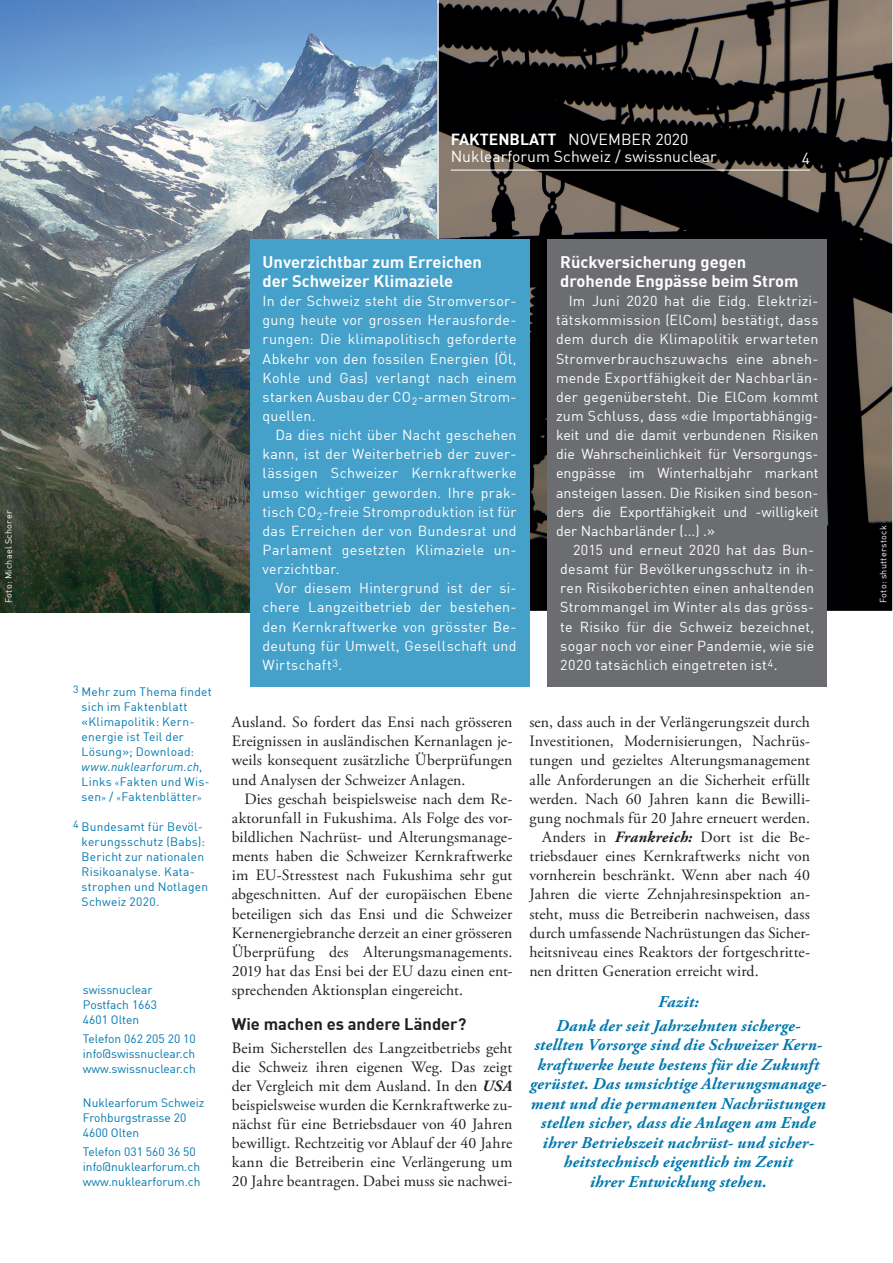
<style>
.page{position:relative;width:893px;height:1263px;background:#fff}
.page>*{position:absolute;margin:0;border:0;box-sizing:border-box;transform-origin:0 0}
.t1{font:italic 700 16.5px/19.5px "Adobe Garamond Pro";letter-spacing:.015em;color:#0078ae;text-align:center}
.t2{font:700 16.5px/19.2px "DIN";color:#fff}
.t3{font:700 16.5px "DIN";color:#231f20}
.t4{font:15.75px/19.2px "Adobe Garamond Pro";letter-spacing:.01em;color:#231f20;text-align:justify}
.t5{font:15.75px/16.5px "DIN";letter-spacing:.005em;color:#fff}
.t6{font:14.25px/19.2px "DIN";letter-spacing:.015em;color:#fff;text-align:justify}
.t7{font:12px/15px "DIN";letter-spacing:.015em;color:#0078ae}
.t8{font:9px "DIN";letter-spacing:.03em;color:#fff}
.s1{font-weight:700}
.s2{font-style:italic}
.s3{font-family:"Adobe Garamond Pro"}
.s4{font-weight:700;font-style:italic}
</style>
<div class="page">
<img style="left:0;top:0;width:437px;height:612px">
<svg style="left:437px;top:0;width:456px;height:612px;background:#35302c"></svg>
<hr style="left:451px;top:170px;width:359px;height:1px;background:#fff">
<div style="left:547px;top:239px;width:280px;height:448px;background:#6c6d70"></div>
<div style="left:250px;top:239px;width:279px;height:448px;background:#45a0ca"></div>
<p class="t8" style="left:3px;top:603px;width:94px;rotate:-90deg">Foto: Michael Schorer</p>
<p class="t5" style="left:451px;top:131px;width:267px"><span class="s1">FAKTENBLATT</span> NOVEMBER 2020<br>Nuklearforum Schweiz / swissnuclear</p>
<p class="t5" style="left:802px;top:150px;width:10px">4</p>
<p class="t7" style="left:82px;top:684px;width:132px;text-indent:-8px"><sup>3</sup> Mehr zum Thema findet sich im Faktenblatt «Klimapolitik: Kern&shy;energie ist Teil der<br>Lösung»; Download: <span class="s2">www.nuklearforum.ch</span>,<br>Links <span class="s3">«</span>Fakten und Wis&shy;sen<span class="s3">»</span> / <span class="s3">«</span>Faktenblätter<span class="s3">»</span></p>
<p class="t7" style="left:82px;top:819px;width:128px;text-indent:-9px"><sup>4</sup> Bundesamt für Bevöl&shy;kerungsschutz (Babs):<br>Bericht zur nationalen<br>Risikoanalyse. Kata&shy;strophen und Notlagen<br>Schweiz 2020.</p>
<p class="t7" style="left:83px;top:981px;width:76px">swissnuclear<br>Postfach 1663<br>4601 Olten</p>
<p class="t7" style="left:83px;top:1031px;width:114px;text-align:justify">Telefon 062 205 20 10 info@swissnuclear.ch www.swissnuclear.ch</p>
<p class="t7" style="left:83px;top:1095px;width:123px">Nuklearforum Schweiz<br>Frohburgstrasse 20<br>4600 Olten</p>
<p class="t7" style="left:83px;top:1144px;width:119px">Telefon 031 560 36 50 info@nuklearforum.ch www.nuklearforum.ch</p>
<p class="t2" style="left:263px;top:252px;width:221px">Unverzichtbar zum Erreichen der Schweizer Klimaziele</p>
<p class="t6" style="left:263px;top:291px;width:256px">In der Schweiz steht die Stromversor&shy;gung heute vor grossen Herausforde&shy;rungen: Die klimapolitisch geforderte Abkehr von den fossilen Energien (Öl, Kohle und Gas) verlangt nach einem starken Ausbau der CO<sub>2</sub>-armen Strom&shy;quellen.</p>
<p class="t6" style="left:263px;top:425px;width:256px;text-indent:13px">Da dies nicht über Nacht geschehen kann, ist der Weiterbetrieb der zuver&shy;lässigen Schweizer Kernkraftwerke umso wichtiger geworden. Ihre prak&shy;tisch CO<sub>2</sub>-freie Stromproduktion ist für das Erreichen der von Bundesrat und Parlament gesetzten Klimaziele un&shy;verzichtbar.</p>
<p class="t6" style="left:263px;top:578px;width:256px;text-indent:13px">Vor diesem Hintergrund ist der si&shy;chere Langzeitbetrieb der bestehen&shy;den Kernkraftwerke von grösster Be&shy;deutung für Umwelt, Gesellschaft und Wirtschaft<sup>3</sup>.</p>
<p class="t2" style="left:560px;top:252px;width:240px">Rückversicherung gegen drohende Engpässe beim Strom</p>
<p class="t6" style="left:556px;top:291px;width:264px;text-indent:13px">Im Juni 2020 hat die Eidg. Elektrizi&shy;tätskommission (ElCom) bestätigt, dass dem durch die Klimapolitik erwarteten Stromverbrauchszuwachs eine abneh&shy;mende Exportfähigkeit der Nachbarlän&shy;der gegenübersteht. Die ElCom kommt zum Schluss, dass «die Importabhängig&shy;keit und die damit verbundenen Risiken die Wahrscheinlichkeit für Versorgungs&shy;engpässe im Winterhalbjahr markant ansteigen lassen. Die Risiken sind beson&shy;ders die Exportfähigkeit und -willigkeit der Nachbarländer (...) .»</p>
<p class="t6" style="left:560px;top:540px;width:256px;text-indent:13px">2015 und erneut 2020 hat das Bun&shy;desamt für Bevölkerungsschutz in ih&shy;ren Risikoberichten einen anhaltenden Strommangel im Winter als das gröss&shy;te Risiko für die Schweiz bezeichnet, sogar noch vor einer Pandemie, wie sie 2020 tatsächlich eingetreten ist<sup>4</sup>.</p>
<p class="t4" style="left:232px;top:713px;width:282px">Ausland. So fordert das Ensi nach grösseren Ereignissen in ausländischen Kernanlagen je&shy;weils konsequent zusätzliche Überprüfungen und Analysen der Schweizer Anlagen.</p>
<p class="t4" style="left:232px;top:790px;width:282px;text-indent:13px">Dies geschah beispielsweise nach dem Re&shy;aktorunfall in Fukushima. Als Folge des vor&shy;bildlichen Nachrüst- und Alterungsmanage&shy;ments haben die Schweizer Kernkraftwerke im EU-Stresstest nach Fukushima sehr gut abgeschnitten. Auf der europäischen Ebene beteiligen sich das Ensi und die Schweizer Kernenergiebranche derzeit an einer grösseren Überprüfung des Alterungsmanagements.<br>2019 hat das Ensi bei der EU dazu einen ent&shy;sprechenden Aktionsplan eingereicht.</p>
<p class="t3" style="left:232px;top:1013px;width:236px">Wie machen es andere Länder?</p>
<p class="t4" style="left:232px;top:1038px;width:282px">Beim Sicherstellen des Langzeitbetriebs geht die Schweiz ihren eigenen Weg. Das zeigt der Vergleich mit dem Ausland. In den <span class="s4">USA </span>beispielsweise wurden die Kernkraftwerke zu&shy;nächst für eine Betriebsdauer von 40 Jahren bewilligt. Rechtzeitig vor Ablauf der 40 Jahre kann die Betreiberin eine Verlängerung um 20 Jahre beantragen. Dabei muss sie nachwei-</p>
<p class="t4" style="left:529px;top:713px;width:282px">sen, dass auch in der Verlängerungszeit durch</p>
<p class="t4" style="left:529px;top:732px;width:282px">Investitionen, Modernisierungen, Nachrüs-</p>
<p class="t4" style="left:529px;top:751px;width:282px">tungen und gezieltes Alterungsmanagement</p>
<p class="t4" style="left:529px;top:770px;width:282px">alle Anforderungen an die Sicherheit erfüllt</p>
<p class="t4" style="left:529px;top:790px;width:282px">werden. Nach 60 Jahren kann die Bewilli-</p>
<p class="t4" style="left:529px;top:809px;width:282px">gung nochmals für 20 Jahre erneuert werden.</p>
<p class="t4" style="left:542px;top:828px;width:269px">Anders in <span class="s4">Frankreich:</span> Dort ist die Be-</p>
<p class="t4" style="left:529px;top:847px;width:282px">triebsdauer eines Kernkraftwerks nicht von</p>
<p class="t4" style="left:529px;top:866px;width:282px">vornherein beschränkt. Wenn aber nach 40</p>
<p class="t4" style="left:529px;top:885px;width:282px">Jahren die vierte Zehnjahresinspektion an-</p>
<p class="t4" style="left:529px;top:904px;width:282px">steht, muss die Betreiberin nachweisen, dass</p>
<p class="t4" style="left:529px;top:924px;width:281px">durch umfassende Nachrüstungen das Sicher-</p>
<p class="t4" style="left:529px;top:943px;width:282px">heitsniveau eines Reaktors der fortgeschritte-</p>
<p class="t4" style="left:529px;top:962px;width:231px">nen dritten Generation erreicht wird.</p>
<p class="t1" style="left:556px;top:990px;width:246px;line-height:23.7px">Fazit:<br>Dank der seit Jahrzehnten sicherge-</p>
<p class="t1" style="left:530px;top:1036px;width:298px">stellten Vorsorge sind die Schweizer Kern&shy;kraftwerke heute bestens für die Zukunft gerüstet. Das umsichtige Alterungsmanage&shy;ment und die permanenten Nachrüstungen stellen sicher, dass die Anlagen am Ende ihrer Betriebszeit nachrüst- und sicher&shy;heitstechnisch eigentlich im Zenit<br>ihrer Entwicklung stehen.</p>
<p class="t8" style="left:878px;top:603px;width:79px;rotate:-90deg">Foto: shutterstock</p>
</div>
